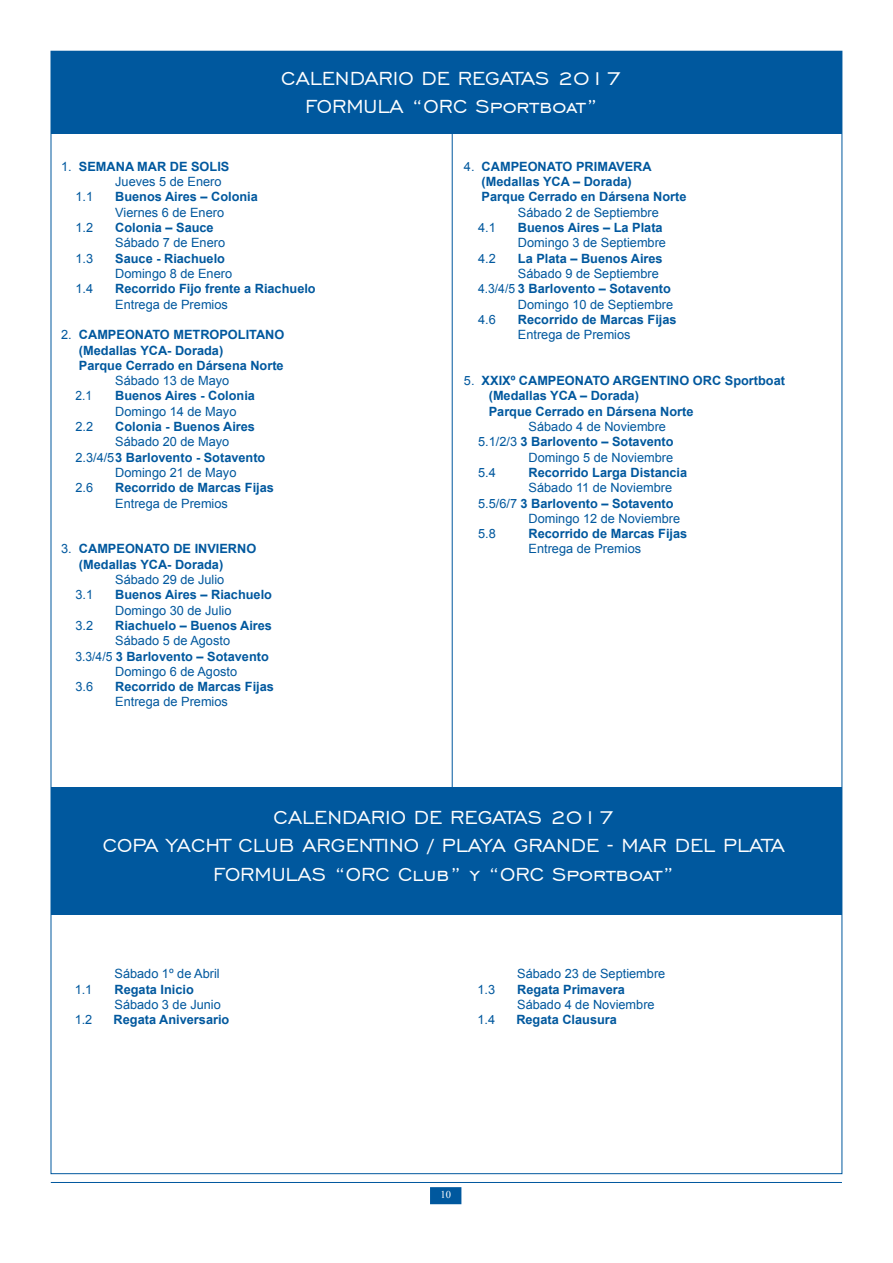
<style>
.page{position:relative;width:893px;height:1263px;background:#fff}
.page>*{position:absolute;margin:0;border:0;box-sizing:border-box;transform-origin:0 0}
.t1{font:24px/28.8px "Engravers Gothic BT";color:#fff;text-align:center}
.t2{font:700 12.75px/15.3px "Arial";color:#00589e}
.t3{font:12.75px "Arial";color:#00589e}
.t4{font:12.75px "Arial";color:#00589e;scale:.94 1}
.t5{font:10.5px "Times New Roman";color:#fff}
.s1{font-weight:400}
</style>
<div class="page">
<div style="left:51px;top:51px;width:791px;height:83px;background:#00589e"></div>
<hr style="left:452px;top:81px;width:1px;height:739px;background:#00589e">
<div style="left:51px;top:787px;width:791px;height:128px;background:#00589e"></div>
<hr style="left:51px;top:1182px;width:791px;height:1px;background:#00589e">
<div style="left:430px;top:1187px;width:31px;height:17px;background:#00589e"></div>
<h1 class="t1" style="left:281px;top:63px;width:342px">CALENDARIO DE REGATAS 2017<br>FORMULA “ORC Sportboat”</h1>
<p class="t2" style="left:61px;top:159px;width:170px"><span class="s1">1.</span> SEMANA MAR DE SOLIS</p>
<p class="t3" style="left:115px;top:173px;width:108px">Jueves 5 de Enero</p>
<p class="t3" style="left:75px;top:189px;width:19px">1.1</p>
<p class="t2" style="left:115px;top:190px;width:144px">Buenos Aires – Colonia</p>
<p class="t3" style="left:115px;top:204px;width:110px">Viernes 6 de Enero</p>
<p class="t3" style="left:75px;top:219px;width:19px">1.2</p>
<p class="t2" style="left:115px;top:220px;width:100px">Colonia – Sauce</p>
<p class="t3" style="left:115px;top:235px;width:111px">Sábado 7 de Enero</p>
<p class="t3" style="left:75px;top:250px;width:19px">1.3</p>
<p class="t2" style="left:115px;top:251px;width:111px">Sauce - Riachuelo</p>
<p class="t3" style="left:115px;top:265px;width:118px">Domingo 8 de Enero</p>
<p class="t3" style="left:75px;top:280px;width:19px">1.4</p>
<p class="t2" style="left:115px;top:282px;width:202px">Recorrido Fijo frente a Riachuelo</p>
<p class="t3" style="left:115px;top:296px;width:114px">Entrega de Premios</p>
<p class="t2" style="left:79px;top:327px;width:207px;text-indent:-18px"><span class="s1">2.</span> CAMPEONATO METROPOLITANO (Medallas YCA- Dorada)<br>Parque Cerrado en Dársena Norte</p>
<p class="t3" style="left:115px;top:372px;width:116px">Sábado 13 de Mayo</p>
<p class="t4" style="left:75px;top:388px;width:19px">2.1</p>
<p class="t2" style="left:115px;top:389px;width:141px">Buenos Aires - Colonia</p>
<p class="t3" style="left:115px;top:403px;width:123px">Domingo 14 de Mayo</p>
<p class="t3" style="left:75px;top:418px;width:19px">2.2</p>
<p class="t2" style="left:115px;top:419px;width:141px">Colonia - Buenos Aires</p>
<p class="t3" style="left:115px;top:433px;width:116px">Sábado 20 de Mayo</p>
<p class="t2" style="left:75px;top:450px;width:192px"><span class="s1">2.3/4/5</span>3 Barlovento - Sotavento</p>
<p class="t3" style="left:115px;top:464px;width:123px">Domingo 21 de Mayo</p>
<p class="t3" style="left:75px;top:479px;width:19px">2.6</p>
<p class="t2" style="left:115px;top:480px;width:160px">Recorrido de Marcas Fijas</p>
<p class="t3" style="left:115px;top:495px;width:114px">Entrega de Premios</p>
<p class="t2" style="left:79px;top:542px;width:179px;text-indent:-18px"><span class="s1">3.</span> CAMPEONATO DE INVIERNO (Medallas YCA- Dorada)</p>
<p class="t3" style="left:115px;top:571px;width:111px">Sábado 29 de Julio</p>
<p class="t3" style="left:75px;top:586px;width:19px">3.1</p>
<p class="t2" style="left:115px;top:588px;width:158px">Buenos Aires – Riachuelo</p>
<p class="t3" style="left:115px;top:602px;width:118px">Domingo 30 de Julio</p>
<p class="t3" style="left:75px;top:617px;width:19px">3.2</p>
<p class="t2" style="left:115px;top:618px;width:158px">Riachuelo – Buenos Aires</p>
<p class="t3" style="left:115px;top:632px;width:116px">Sábado 5 de Agosto</p>
<p class="t2" style="left:75px;top:649px;width:195px"><span class="s1">3.3/4/5</span> 3 Barlovento – Sotavento</p>
<p class="t3" style="left:115px;top:663px;width:123px">Domingo 6 de Agosto</p>
<p class="t3" style="left:75px;top:678px;width:19px">3.6</p>
<p class="t2" style="left:115px;top:679px;width:160px">Recorrido de Marcas Fijas</p>
<p class="t3" style="left:115px;top:694px;width:114px">Entrega de Premios</p>
<p class="t2" style="left:482px;top:159px;width:206px;text-indent:-18px"><span class="s1">4.</span> CAMPEONATO PRIMAVERA (Medallas YCA – Dorada)<br>Parque Cerrado en Dársena Norte</p>
<p class="t3" style="left:518px;top:204px;width:143px">Sábado 2 de Septiembre</p>
<p class="t3" style="left:478px;top:219px;width:19px">4.1</p>
<p class="t2" style="left:518px;top:220px;width:146px">Buenos Aires – La Plata</p>
<p class="t3" style="left:518px;top:235px;width:150px">Domingo 3 de Septiembre</p>
<p class="t3" style="left:478px;top:250px;width:19px">4.2</p>
<p class="t2" style="left:518px;top:251px;width:146px">La Plata – Buenos Aires</p>
<p class="t3" style="left:518px;top:265px;width:143px">Sábado 9 de Septiembre</p>
<p class="t2" style="left:478px;top:282px;width:194px"><span class="s1">4.3/4/5</span> 3 Barlovento – Sotavento</p>
<p class="t3" style="left:518px;top:296px;width:157px">Domingo 10 de Septiembre</p>
<p class="t3" style="left:478px;top:311px;width:19px">4.6</p>
<p class="t2" style="left:518px;top:312px;width:160px">Recorrido de Marcas Fijas</p>
<p class="t3" style="left:518px;top:326px;width:114px">Entrega de Premios</p>
<p class="t2" style="left:489px;top:373px;width:298px;text-indent:-25px"><span class="s1">5.</span> XXIXº CAMPEONATO ARGENTINO ORC Sportboat (Medallas YCA – Dorada)<br>Parque Cerrado en Dársena Norte</p>
<p class="t3" style="left:529px;top:418px;width:139px">Sábado 4 de Noviembre</p>
<p class="t2" style="left:478px;top:435px;width:197px"><span class="s1">5.1/2/3</span> 3 Barlovento – Sotavento</p>
<p class="t3" style="left:529px;top:449px;width:146px">Domingo 5 de Noviembre</p>
<p class="t3" style="left:478px;top:464px;width:19px">5.4</p>
<p class="t2" style="left:529px;top:465px;width:160px">Recorrido Larga Distancia</p>
<p class="t3" style="left:529px;top:479px;width:145px">Sábado 11 de Noviembre</p>
<p class="t2" style="left:478px;top:496px;width:197px"><span class="s1">5.5/6/7</span> 3 Barlovento – Sotavento</p>
<p class="t3" style="left:529px;top:510px;width:153px">Domingo 12 de Noviembre</p>
<p class="t3" style="left:478px;top:525px;width:19px">5.8</p>
<p class="t2" style="left:529px;top:526px;width:160px">Recorrido de Marcas Fijas</p>
<p class="t3" style="left:529px;top:541px;width:114px">Entrega de Premios</p>
<h1 class="t1" style="left:103px;top:802px;width:683px">CALENDARIO DE REGATAS 2017<br>COPA YACHT CLUB ARGENTINO / PLAYA GRANDE - MAR DEL PLATA<br>FORMULAS “ORC Club” y “ORC Sportboat”</h1>
<p class="t3" style="left:114px;top:965px;width:107px">Sábado 1º de Abril</p>
<p class="t3" style="left:75px;top:981px;width:19px">1.1</p>
<p class="t2" style="left:114px;top:982px;width:81px">Regata Inicio</p>
<p class="t3" style="left:114px;top:996px;width:108px">Sábado 3 de Junio</p>
<p class="t3" style="left:75px;top:1011px;width:19px">1.2</p>
<p class="t2" style="left:114px;top:1012px;width:117px">Regata Aniversario</p>
<p class="t3" style="left:517px;top:965px;width:150px">Sábado 23 de Septiembre</p>
<p class="t3" style="left:477px;top:981px;width:19px">1.3</p>
<p class="t2" style="left:517px;top:982px;width:109px">Regata Primavera</p>
<p class="t3" style="left:517px;top:996px;width:139px">Sábado 4 de Noviembre</p>
<p class="t3" style="left:477px;top:1011px;width:19px">1.4</p>
<p class="t2" style="left:516px;top:1012px;width:102px">Regata Clausura</p>
<p class="t5" style="left:440px;top:1188px;width:12px">10</p>
</div>
